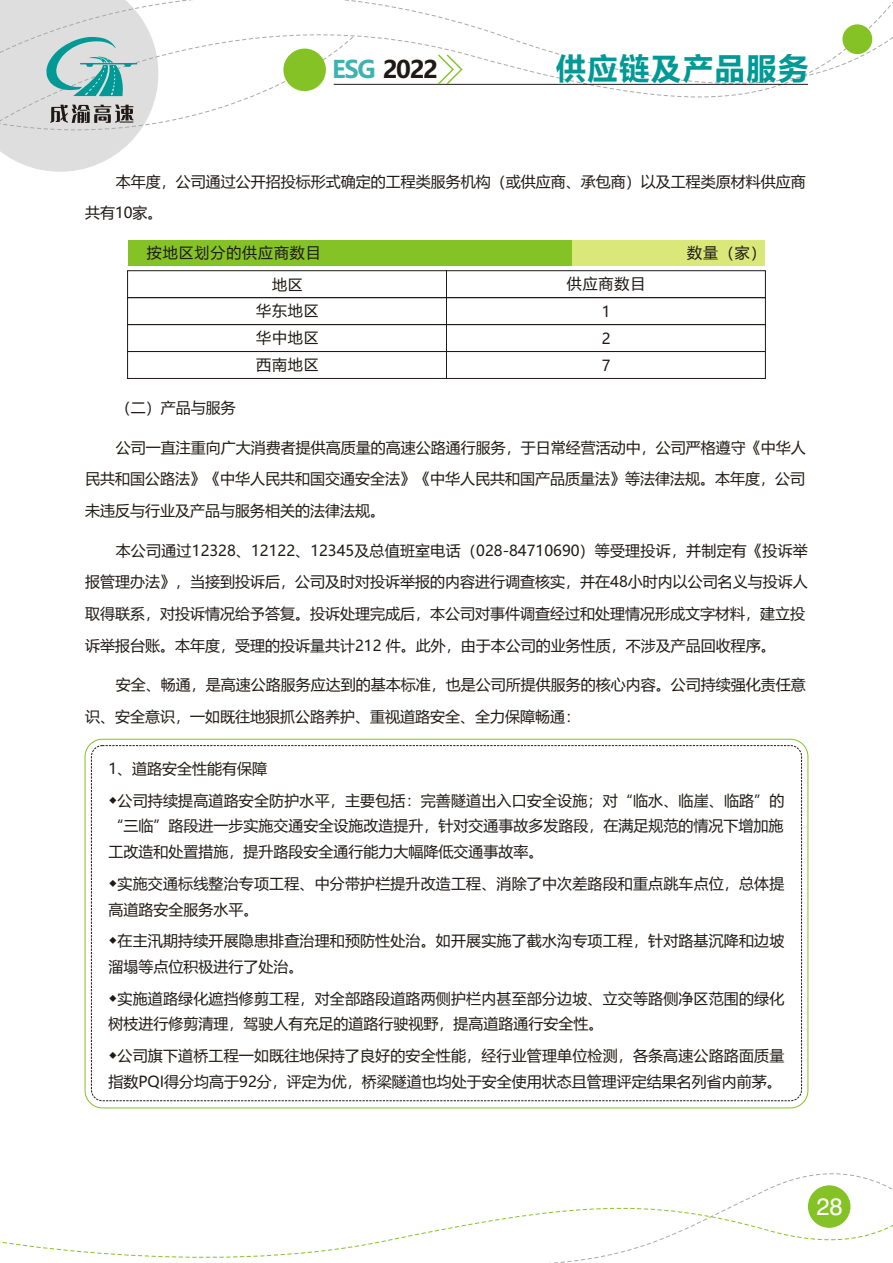
<style>
.page{position:relative;width:893px;height:1263px;background:#fff}
.page>*{position:absolute;margin:0;border:0;box-sizing:border-box;transform-origin:0 0}
.t1{font:700 30px "Microsoft Ya Hei";letter-spacing:.06em;color:#009996}
.t2{font:700 24px "Microsoft Ya Hei";letter-spacing:-.06em;color:#1f1a17}
.t3{font:24px "Swiss 721 BT";color:#fff}
.t4{font:15px/31.7px "Microsoft Ya Hei";color:#1f1a17}
.t5{font:15px/26.8px "Microsoft Ya Hei";letter-spacing:.06em;color:#1f1a17;text-align:center}
.s1{color:#3db3b0}
</style>
<div class="page">
<svg style="left:158px;top:0;width:735px;height:98px"></svg>
<div style="left:842px;top:24px;width:30px;height:30px;background:#85c226;border-radius:50%"></div>
<svg style="left:158px;top:35px;width:197px;height:88px"></svg>
<div style="left:283px;top:49px;width:43px;height:42px;background:#85c226;border-radius:50%"></div>
<svg style="left:0;top:1192px;width:893px;height:71px"></svg>
<svg style="left:0;top:0;width:158px;height:172px;background:#ced7d7"></svg>
<hr style="left:334px;top:84px;width:474px;height:1px;background:#1f1a17">
<div style="left:808px;top:1185px;width:42px;height:43px;background:#85c226;border-radius:50%"></div>
<svg style="left:438px;top:54px;width:25px;height:30px"></svg>
<div style="left:127px;top:351px;width:320px;height:28px;border:1px solid #1f1a17"></div>
<div style="left:127px;top:270px;width:320px;height:28px;border:1px solid #1f1a17"></div>
<div style="left:127px;top:324px;width:320px;height:28px;border:1px solid #1f1a17"></div>
<div style="left:128px;top:240px;width:444px;height:26px;background:#85c226"></div>
<div style="left:572px;top:240px;width:193px;height:26px;background:#d9e878"></div>
<div style="left:446px;top:351px;width:320px;height:28px;border:1px solid #1f1a17"></div>
<div style="left:446px;top:270px;width:320px;height:28px;border:1px solid #1f1a17"></div>
<div style="left:446px;top:324px;width:320px;height:28px;border:1px solid #1f1a17"></div>
<h2 class="t2" style="left:332px;top:58px;width:107px"><span class="s1">ESG</span> 2022</h2>
<h1 class="t1" style="left:556px;top:54px;width:254px">供应链及产品服务</h1>
<p class="t4" style="left:85px;top:167px;width:722px;text-indent:31px">本年度，公司通过公开招投标形式确定的工程类服务机构（或供应商、承包商）以及工程类原材料供应商共有10家。</p>
<p class="t5" style="left:147px;top:240px;width:175px">按地区划分的供应商数目</p>
<p class="t4" style="left:687px;top:238px;width:80px">数量（家）</p>
<p class="t5" style="left:256px;top:272px;width:64px">地区<br>华东地区华中地区西南地区</p>
<p class="t4" style="left:567px;top:272px;width:80px;line-height:27.2px;text-align:center">供应商数目<br>1<br>2<br>7</p>
<p class="t4" style="left:116px;top:393px;width:121px">（二）产品与服务</p>
<p class="t4" style="left:85px;top:433px;width:722px;text-align:justify;text-indent:31px">公司一直注重向广大消费者提供高质量的高速公路通行服务，于日常经营活动中，公司严格遵守《中华人民共和国公路法》《中华人民共和国交通安全法》《中华人民共和国产品质量法》等法律法规。本年度，公司未违反与行业及产品与服务相关的法律法规。</p>
<p class="t4" style="left:85px;top:536px;width:724px;text-indent:31px">本公司通过12328、12122、12345及总值班室电话（028-84710690）等受理投诉，并制定有《投诉举报管理办法》，当接到投诉后，公司及时对投诉举报的内容进行调查核实，并在48小时内以公司名义与投诉人取得联系，对投诉情况给予答复。投诉处理完成后，本公司对事件调查经过和处理情况形成文字材料，建立投诉举报台账。本年度，受理的投诉量共计212 件。此外，由于本公司的业务性质，不涉及产品回收程序。</p>
<p class="t4" style="left:85px;top:670px;width:722px;text-indent:31px">安全、畅通，是高速公路服务应达到的基本标准，也是公司所提供服务的核心内容。公司持续强化责任意识、安全意识，一如既往地狠抓公路养护、重视道路安全、全力保障畅通：</p>
<p class="t4" style="left:108px;top:754px;width:160px">1、道路安全性能有保障</p>
<p class="t4" style="left:108px;top:788px;width:677px;line-height:25.8px;text-align:justify">◆公司持续提高道路安全防护水平，主要包括：完善隧道出入口安全设施；对“临水、临崖、临路”的“三临”路段进一步实施交通安全设施改造提升，针对交通事故多发路段，在满足规范的情况下增加施工改造和处置措施，提升路段安全通行能力大幅降低交通事故率。</p>
<p class="t4" style="left:108px;top:872px;width:677px;line-height:25.8px">◆实施交通标线整治专项工程、中分带护栏提升改造工程、消除了中次差路段和重点跳车点位，总体提高道路安全服务水平。</p>
<p class="t4" style="left:108px;top:929px;width:677px;line-height:25.8px">◆在主汛期持续开展隐患排查治理和预防性处治。如开展实施了截水沟专项工程，针对路基沉降和边坡溜塌等点位积极进行了处治。</p>
<p class="t4" style="left:108px;top:986px;width:677px;line-height:25.8px">◆实施道路绿化遮挡修剪工程，对全部路段道路两侧护栏内甚至部分边坡、立交等路侧净区范围的绿化树枝进行修剪清理，驾驶人有充足的道路行驶视野，提高道路通行安全性。</p>
<p class="t4" style="left:108px;top:1044px;width:677px;line-height:25.8px">◆公司旗下道桥工程一如既往地保持了良好的安全性能，经行业管理单位检测，各条高速公路路面质量指数PQI得分均高于92分，评定为优，桥梁隧道也均处于安全使用状态且管理评定结果名列省内前茅。</p>
<h2 class="t3" style="left:816px;top:1196px;width:28px">28</h2>
</div>
